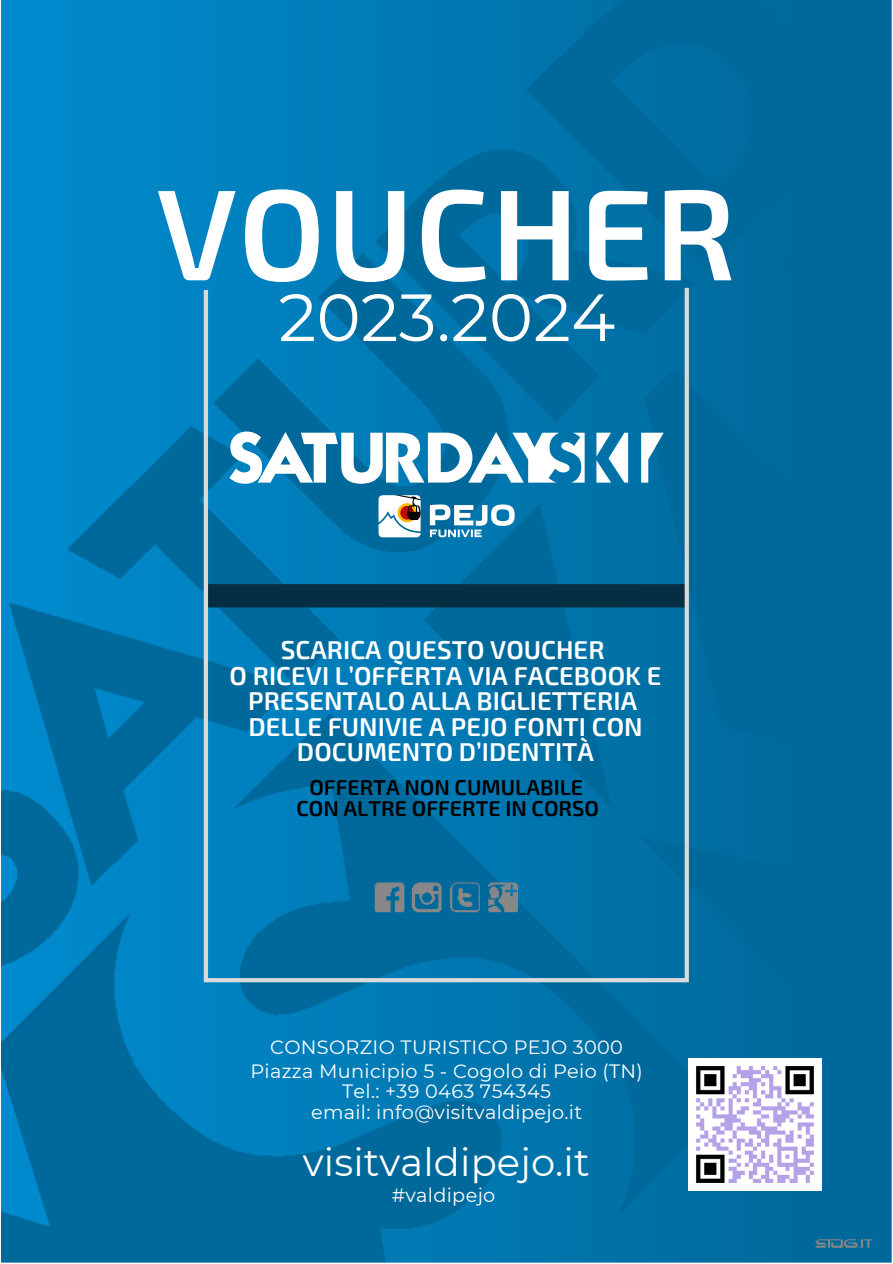
<style>
.page{position:relative;width:893px;height:1264px;background:#fff}
.page>*{position:absolute;margin:0;border:0;box-sizing:border-box;transform-origin:0 0}
.t1{font:600 129.3px "Exo 2";letter-spacing:.01em;color:#fff}
.t2{font:66.6px "Montserrat";letter-spacing:.005em;color:#fff}
.t3{font:38.55px "Montserrat";letter-spacing:.005em;color:#fff}
.t4{font:600 25.8px/25.5px "Exo 2";color:#fff;text-align:center}
.t5{font:600 21.6px/20.7px "Exo 2";color:#000;text-align:center}
.t6{font:19.2px/23.5px "Montserrat";letter-spacing:.015em;color:#fff;text-align:center}
</style>
<div class="page">
<img style="left:1px;top:0;width:891px;height:1262px">
<img style="left:688px;top:1058px;width:133px;height:132px">
<svg style="left:641px;top:432px;width:22px;height:50px"></svg>
<svg style="left:596px;top:432px;width:32px;height:50px"></svg>
<svg style="left:229px;top:431px;width:355px;height:53px"></svg>
<svg style="left:378px;top:495px;width:136px;height:42px"></svg>
<p class="t1" style="left:156px;top:150px;width:581px">VOUCHER</p>
<p class="t2" style="left:278px;top:276px;width:338px">2023.2024</p>
<p class="t4" style="left:281px;top:636px;width:325px">SCARICA QUESTO VOUCHER</p>
<p class="t4" style="left:230px;top:661px;width:433px">O RICEVI L’OFFERTA VIA FACEBOOK E<br>PRESENTALO ALLA BIGLIETTERIA</p>
<p class="t4" style="left:248px;top:712px;width:396px">DELLE FUNIVIE A PEJO FONTI CON<br>DOCUMENTO D’IDENTITÀ</p>
<p class="t5" style="left:296px;top:776px;width:304px">OFFERTA NON CUMULABILE<br>CON ALTRE OFFERTE IN CORSO</p>
<p class="t6" style="left:250px;top:1035px;width:394px">CONSORZIO TURISTICO PEJO 3000<br>Piazza Municipio 5 - Cogolo di Peio (TN)</p>
<p class="t6" style="left:342px;top:1079px;width:210px">Tel.: +39 0463 754345</p>
<p class="t6" style="left:311px;top:1100px;width:273px">email: info@visitvaldipejo.it</p>
<p class="t3" style="left:303px;top:1138px;width:288px">visitvaldipejo.it</p>
<p class="t6" style="left:391px;top:1182px;width:105px">#valdipejo</p>
</div>
